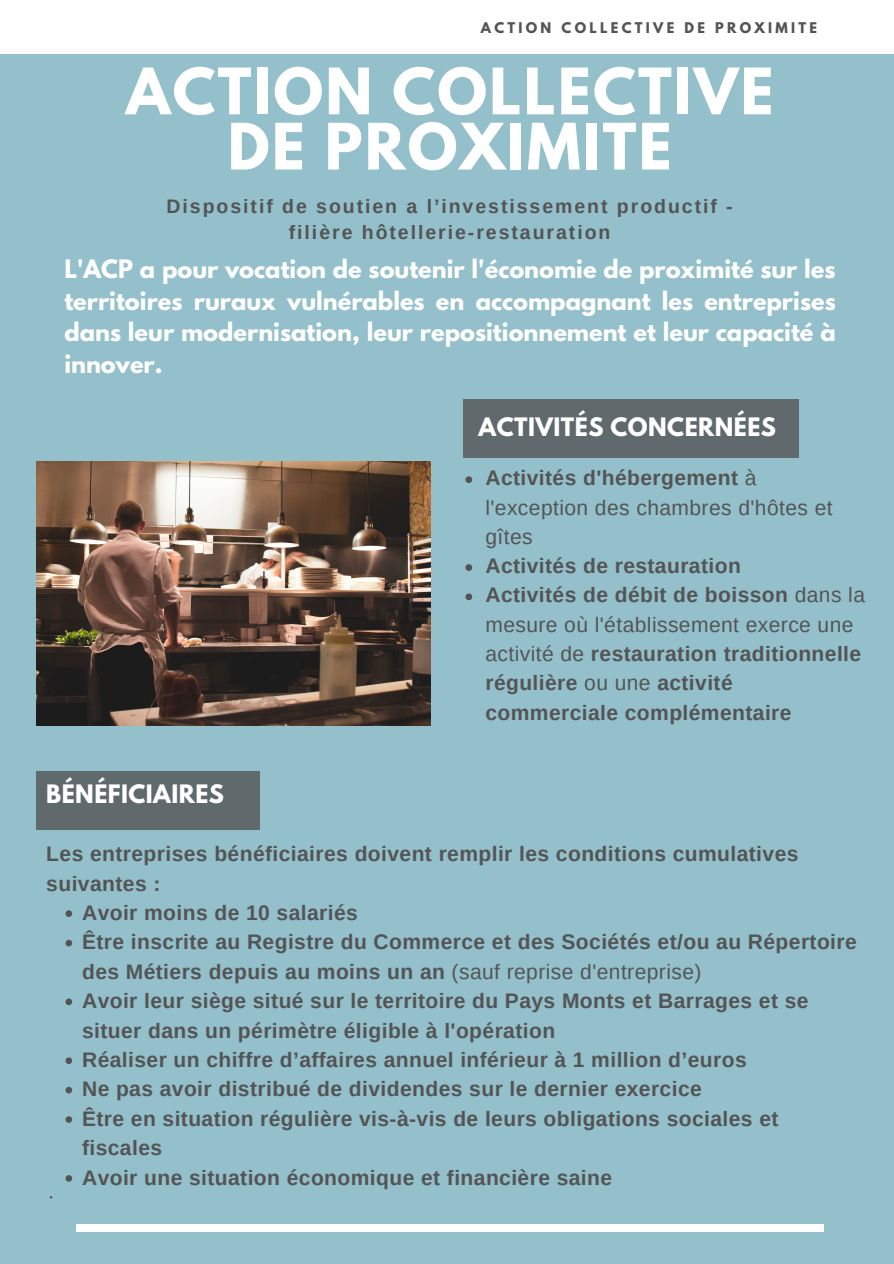
<style>
.page{position:relative;width:894px;height:1264px;background:#fff}
.page>*{position:absolute;margin:0;border:0;box-sizing:border-box;transform-origin:0 0}
.t1{font:700 56.7px/55.2px "League Spartan";letter-spacing:.04em;color:#fff;text-align:center}
.t2{font:700 22.5px/31.5px "League Spartan";color:#fff;text-align:justify}
.t3{font:700 22.5px "League Spartan";letter-spacing:.02em;color:#fff}
.t4{font:700 21px/29.4px "Arimo";letter-spacing:.02em;color:#545454}
.t5{font:21px/29.2px "Arimo";letter-spacing:.02em;color:#545454}
.t6{font:700 19.5px/26px "Arimo";letter-spacing:.1em;color:#545454;text-align:center}
.t7{font:700 13.05px "League Spartan";letter-spacing:.25em;color:#545454}
.s1{font-weight:700}
.s2{font-weight:400}
</style>
<div class="page">
<div style="left:0;top:0;width:893px;height:1263px;background:#93c0cb"></div>
<div style="left:0;top:0;width:893px;height:54px;background:#fff"></div>
<div style="left:76px;top:1224px;width:747px;height:7px;background:#fff"></div>
<div style="left:36px;top:771px;width:223px;height:59px;background:#60696b"></div>
<div style="left:463px;top:399px;width:336px;height:58px;background:#60696b"></div>
<svg style="left:65px;top:910px;width:7px;height:6px"></svg>
<svg style="left:65px;top:939px;width:7px;height:7px"></svg>
<svg style="left:65px;top:998px;width:7px;height:7px"></svg>
<svg style="left:65px;top:1057px;width:7px;height:7px"></svg>
<svg style="left:65px;top:1086px;width:7px;height:7px"></svg>
<svg style="left:65px;top:1116px;width:7px;height:6px"></svg>
<svg style="left:65px;top:1175px;width:7px;height:6px"></svg>
<svg style="left:465px;top:476px;width:7px;height:7px"></svg>
<svg style="left:465px;top:564px;width:7px;height:7px"></svg>
<svg style="left:465px;top:593px;width:7px;height:7px"></svg>
<img style="left:36px;top:461px;width:394px;height:264px">
<p class="t7" style="left:480px;top:21px;width:338px">ACTION COLLECTIVE DE PROXIMITE</p>
<p class="t1" style="left:126px;top:71px;width:649px">ACTION COLLECTIVE<br>DE PROXIMITE</p>
<p class="t6" style="left:166px;top:194px;width:567px">Dispositif de soutien a l’investissement productif - filière hôtellerie-restauration</p>
<p class="t2" style="left:64px;top:256px;width:772px">L'ACP a pour vocation de soutenir l'économie de proximité sur les territoires ruraux vulnérables en accompagnant les entreprises dans leur modernisation, leur repositionnement et leur capacité à innover.</p>
<p class="t3" style="left:478px;top:416px;width:299px">ACTIVITÉS CONCERNÉES</p>
<p class="t5" style="left:485px;top:463px;width:348px"><span class="s1">Activités d'hébergement</span> à l'exception des chambres d'hôtes et gîtes</p>
<p class="t4" style="left:485px;top:551px;width:257px">Activités de restauration</p>
<p class="t4" style="left:485px;top:580px;width:381px">Activités de débit de boisson <span class="s2">dans la mesure où l'établissement exerce une activité de</span> restauration traditionnelle régulière <span class="s2">ou une</span> activité commerciale complémentaire</p>
<p class="t3" style="left:46px;top:782px;width:179px">BÉNÉFICIAIRES</p>
<p class="t4" style="left:46px;top:839px;width:753px">Les entreprises bénéficiaires doivent remplir les conditions cumulatives suivantes :</p>
<p class="t4" style="left:82px;top:897px;width:277px">Avoir moins de 10 salariés</p>
<p class="t4" style="left:82px;top:927px;width:776px">Être inscrite au Registre du Commerce et des Sociétés et/ou au Répertoire des Métiers depuis au moins un an <span class="s2">(sauf reprise d'entreprise)</span></p>
<p class="t4" style="left:82px;top:986px;width:727px">Avoir leur siège situé sur le territoire du Pays Monts et Barrages et se situer dans un périmètre éligible à l'opération</p>
<p class="t4" style="left:82px;top:1045px;width:666px">Réaliser un chiffre d’affaires annuel inférieur à 1 million d’euros</p>
<p class="t4" style="left:82px;top:1074px;width:621px">Ne pas avoir distribué de dividendes sur le dernier exercice</p>
<p class="t4" style="left:82px;top:1103px;width:697px">Être en situation régulière vis-à-vis de leurs obligations sociales et fiscales</p>
<p class="t4" style="left:82px;top:1162px;width:531px">Avoir une situation économique et financière saine</p>
</div>
